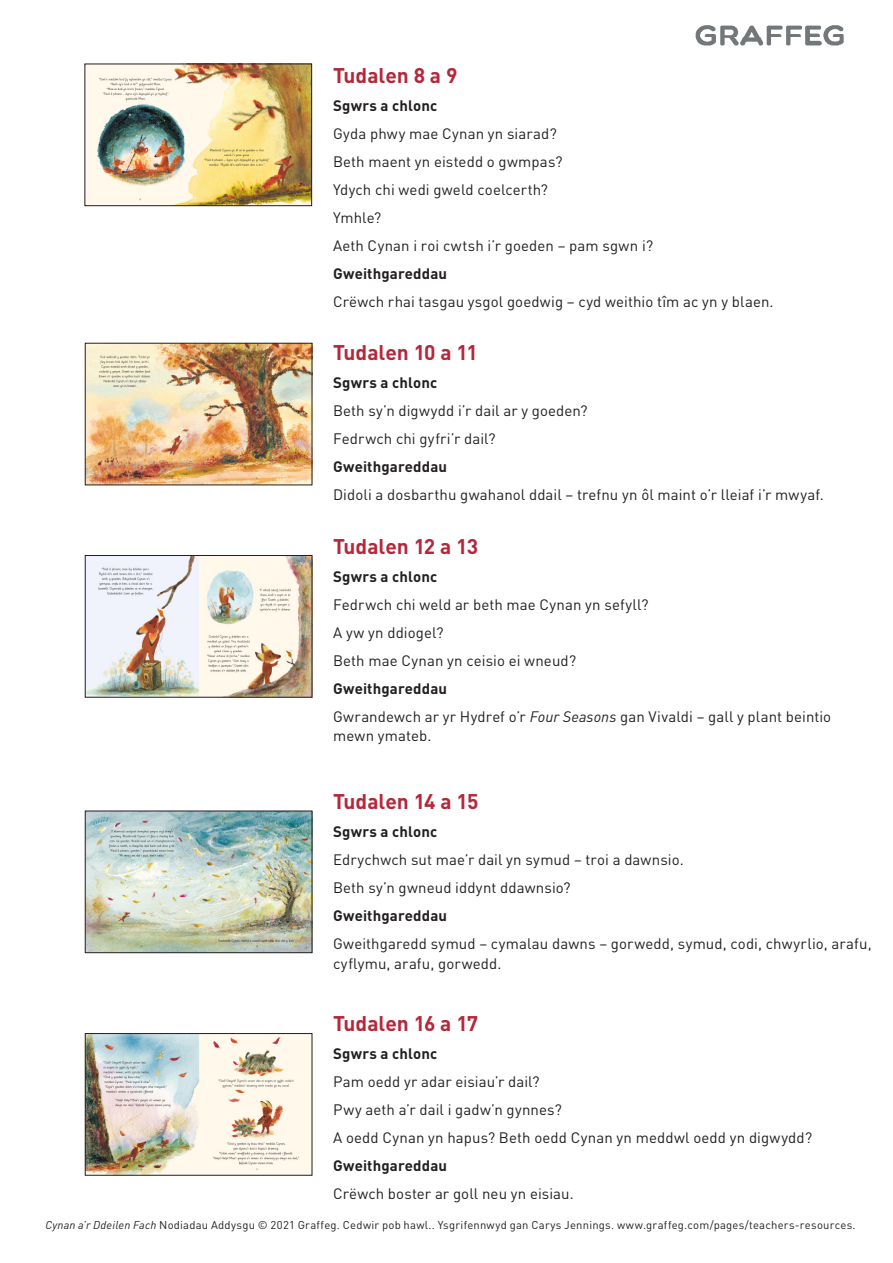
<style>
.page{position:relative;width:893px;height:1263px;background:#fff}
.page>*{position:absolute;margin:0;border:0;box-sizing:border-box;transform-origin:0 0}
.subheads{font:700 21px "DIN";color:#b4283a}
._4__Main_body_copy{font:15px/19.5px "DIN";letter-spacing:.005em;color:#231f20}
._4__Main_body_copy-2{font:700 15px "DIN";letter-spacing:.01em;color:#231f20}
.t1{font:11.25px "DIN";letter-spacing:.02em;color:#231f20}
.s1{font-style:italic}
</style>
<div class="page">
<img style="left:695px;top:25px;width:149px;height:21px">
<img style="left:87px;top:66px;width:223px;height:138px">
<div style="left:85px;top:64px;width:227px;height:142px;border:1px solid #231f20"></div>
<img style="left:87px;top:345px;width:223px;height:138px">
<div style="left:85px;top:343px;width:227px;height:142px;border:1px solid #231f20"></div>
<img style="left:87px;top:557px;width:223px;height:138px">
<div style="left:85px;top:555px;width:227px;height:142px;border:1px solid #231f20"></div>
<img style="left:87px;top:813px;width:223px;height:138px">
<div style="left:85px;top:811px;width:227px;height:142px;border:1px solid #231f20"></div>
<img style="left:87px;top:1035px;width:223px;height:138px">
<div style="left:85px;top:1033px;width:227px;height:142px;border:1px solid #231f20"></div>
<p class="subheads" style="left:333px;top:62px;width:126px">Tudalen 8 a 9</p>
<p class="_4__Main_body_copy-2" style="left:333px;top:96px;width:106px">Sgwrs a chlonc</p>
<p class="_4__Main_body_copy" style="left:333px;top:124px;width:225px">Gyda phwy mae Cynan yn siarad?</p>
<p class="_4__Main_body_copy" style="left:333px;top:152px;width:231px">Beth maent yn eistedd o gwmpas?</p>
<p class="_4__Main_body_copy" style="left:333px;top:180px;width:216px">Ydych chi wedi gweld coelcerth?</p>
<p class="_4__Main_body_copy" style="left:333px;top:208px;width:50px">Ymhle?</p>
<p class="_4__Main_body_copy" style="left:333px;top:236px;width:322px">Aeth Cynan i roi cwtsh i’r goeden – pam sgwn i?</p>
<p class="_4__Main_body_copy-2" style="left:333px;top:264px;width:116px">Gweithgareddau</p>
<p class="_4__Main_body_copy" style="left:333px;top:292px;width:442px">Crëwch rhai tasgau ysgol goedwig – cyd weithio tîm ac yn y blaen.</p>
<p class="subheads" style="left:333px;top:339px;width:146px">Tudalen 10 a 11</p>
<p class="_4__Main_body_copy-2" style="left:333px;top:373px;width:106px">Sgwrs a chlonc</p>
<p class="_4__Main_body_copy" style="left:333px;top:401px;width:256px">Beth sy’n digwydd i’r dail ar y goeden?</p>
<p class="_4__Main_body_copy" style="left:333px;top:429px;width:164px">Fedrwch chi gyfri’r dail?</p>
<p class="_4__Main_body_copy-2" style="left:333px;top:457px;width:116px">Gweithgareddau</p>
<p class="_4__Main_body_copy" style="left:333px;top:485px;width:492px">Didoli a dosbarthu gwahanol ddail – trefnu yn ôl maint o’r lleiaf i’r mwyaf.</p>
<p class="subheads" style="left:333px;top:532px;width:146px">Tudalen 12 a 13</p>
<p class="_4__Main_body_copy-2" style="left:333px;top:566px;width:106px">Sgwrs a chlonc</p>
<p class="_4__Main_body_copy" style="left:333px;top:594px;width:317px">Fedrwch chi weld ar beth mae Cynan yn sefyll?</p>
<p class="_4__Main_body_copy" style="left:333px;top:622px;width:112px">A yw yn ddiogel?</p>
<p class="_4__Main_body_copy" style="left:333px;top:650px;width:245px">Beth mae Cynan yn ceisio ei wneud?</p>
<p class="_4__Main_body_copy-2" style="left:333px;top:678px;width:116px">Gweithgareddau</p>
<p class="_4__Main_body_copy" style="left:333px;top:706px;width:500px">Gwrandewch ar yr Hydref o’r <span class="s1">Four Seasons</span> gan Vivaldi – gall y plant beintio mewn ymateb.</p>
<p class="subheads" style="left:333px;top:788px;width:147px">Tudalen 14 a 15</p>
<p class="_4__Main_body_copy-2" style="left:333px;top:822px;width:106px">Sgwrs a chlonc</p>
<p class="_4__Main_body_copy" style="left:333px;top:850px;width:352px">Edrychwch sut mae’r dail yn symud – troi a dawnsio.</p>
<p class="_4__Main_body_copy" style="left:333px;top:878px;width:239px">Beth sy’n gwneud iddynt ddawnsio?</p>
<p class="_4__Main_body_copy-2" style="left:333px;top:906px;width:116px">Gweithgareddau</p>
<p class="_4__Main_body_copy" style="left:333px;top:934px;width:540px">Gweithgaredd symud – cymalau dawns – gorwedd, symud, codi, chwyrlio, arafu, cyflymu, arafu, gorwedd.</p>
<p class="subheads" style="left:333px;top:1009px;width:146px">Tudalen 16 a 17</p>
<p class="_4__Main_body_copy-2" style="left:333px;top:1043px;width:106px">Sgwrs a chlonc</p>
<p class="_4__Main_body_copy" style="left:333px;top:1071px;width:208px">Pam oedd yr adar eisiau’r dail?</p>
<p class="_4__Main_body_copy" style="left:333px;top:1099px;width:230px">Pwy aeth a’r dail i gadw’n gynnes?</p>
<p class="_4__Main_body_copy" style="left:333px;top:1127px;width:481px">A oedd Cynan yn hapus? Beth oedd Cynan yn meddwl oedd yn digwydd?</p>
<p class="_4__Main_body_copy-2" style="left:333px;top:1155px;width:116px">Gweithgareddau</p>
<p class="_4__Main_body_copy" style="left:333px;top:1183px;width:242px">Crëwch boster ar goll neu yn eisiau.</p>
<p class="t1" style="left:45px;top:1218px;width:812px"><span class="s1">Cynan a’r Ddeilen Fach</span> Nodiadau Addysgu © 2021 Graffeg. Cedwir pob hawl.. Ysgrifennwyd gan Carys Jennings. www.graffeg.com/pages/teachers-resources.</p>
</div>
